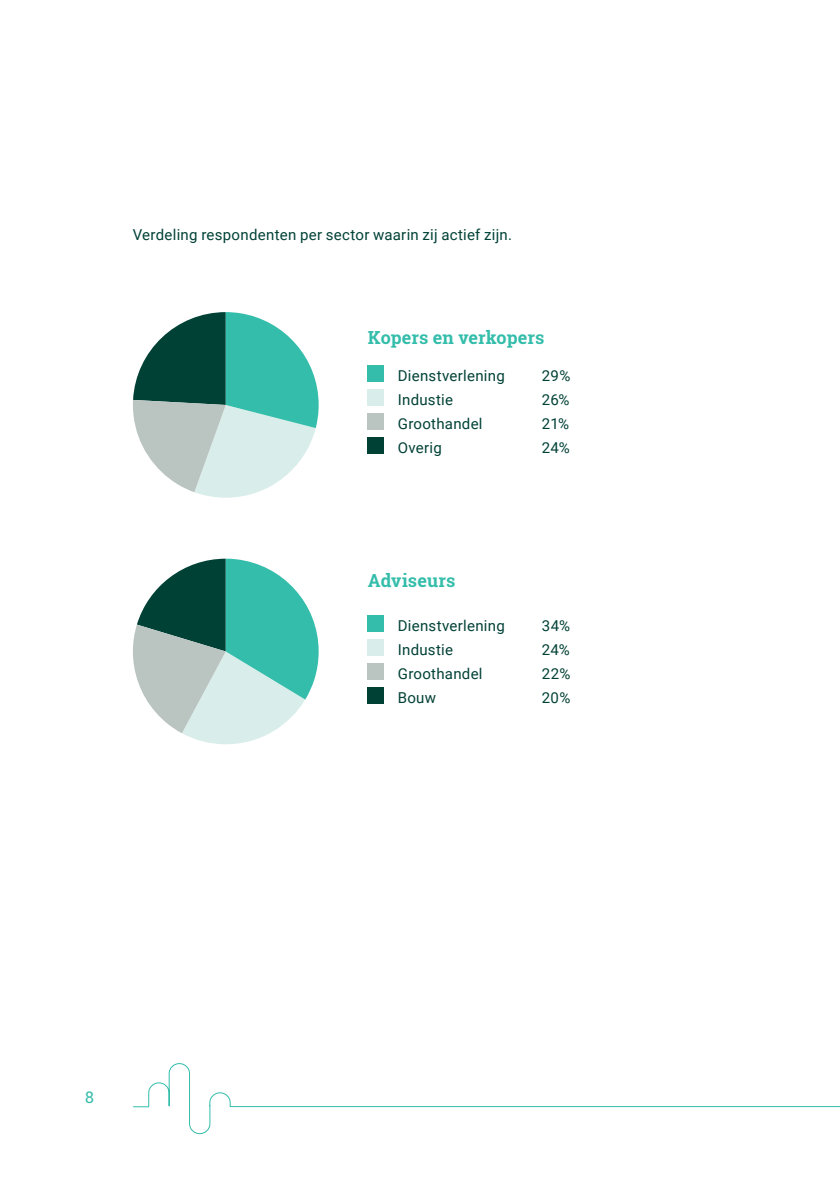
<style>
.page{position:relative;width:840px;height:1191px;background:#fff}
.page>*{position:absolute;margin:0;border:0;box-sizing:border-box;transform-origin:0 0}
.t1{font:700 18px "Roboto Slab";color:#33bdaa}
.t2{font:16px "Roboto Slab";color:#33bdaa}
.t3{font:15px "Roboto";letter-spacing:.02em;color:#004136}
</style>
<div class="page">
<svg style="left:133px;top:1063px;width:706px;height:71px"></svg>
<div style="left:367px;top:615px;width:17px;height:17px;background:#33bdaa"></div>
<div style="left:367px;top:640px;width:17px;height:16px;background:#d9eeea"></div>
<div style="left:367px;top:664px;width:17px;height:16px;background:#bac4c1"></div>
<div style="left:367px;top:688px;width:17px;height:16px;background:#004136"></div>
<svg style="left:133px;top:558px;width:185px;height:186px"></svg>
<div style="left:367px;top:365px;width:17px;height:17px;background:#33bdaa"></div>
<div style="left:367px;top:390px;width:17px;height:16px;background:#d9eeea"></div>
<div style="left:367px;top:414px;width:17px;height:16px;background:#bac4c1"></div>
<div style="left:367px;top:438px;width:17px;height:16px;background:#004136"></div>
<svg style="left:133px;top:312px;width:185px;height:186px"></svg>
<p class="t3" style="left:133px;top:224px;width:380px">Verdeling respondenten per sector waarin zij actief zijn.</p>
<p class="t1" style="left:367px;top:325px;width:178px">Kopers en verkopers</p>
<p class="t3" style="left:397px;top:365px;width:108px">Dienstverlening</p>
<p class="t3" style="left:541px;top:365px;width:30px">29%</p>
<p class="t3" style="left:397px;top:389px;width:57px">Industie</p>
<p class="t3" style="left:541px;top:389px;width:29px">26%</p>
<p class="t3" style="left:397px;top:413px;width:86px">Groothandel</p>
<p class="t3" style="left:541px;top:413px;width:29px">21%</p>
<p class="t3" style="left:397px;top:437px;width:45px">Overig</p>
<p class="t3" style="left:541px;top:437px;width:29px">24%</p>
<p class="t1" style="left:367px;top:568px;width:89px">Adviseurs</p>
<p class="t3" style="left:397px;top:615px;width:108px">Dienstverlening</p>
<p class="t3" style="left:541px;top:615px;width:30px">34%</p>
<p class="t3" style="left:397px;top:639px;width:57px">Industie</p>
<p class="t3" style="left:541px;top:639px;width:29px">24%</p>
<p class="t3" style="left:397px;top:663px;width:86px">Groothandel</p>
<p class="t3" style="left:541px;top:663px;width:30px">22%</p>
<p class="t3" style="left:397px;top:687px;width:40px">Bouw</p>
<p class="t3" style="left:541px;top:687px;width:30px">20%</p>
<p class="t2" style="left:85px;top:1086px;width:10px">8</p>
</div>
